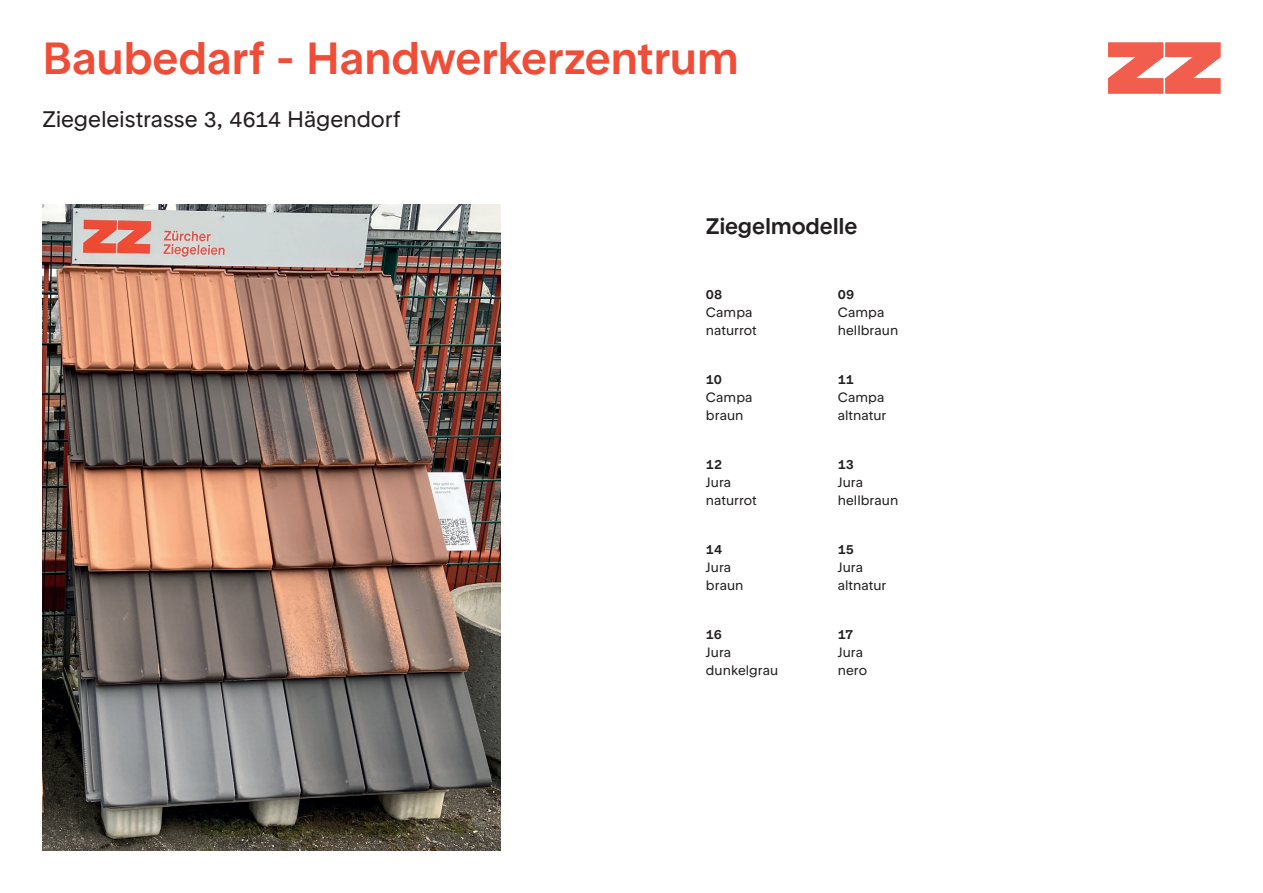
<style>
.page{position:relative;width:1263px;height:893px;background:#fff}
.page>*{position:absolute;margin:0;border:0;box-sizing:border-box;transform-origin:0 0}
.t1{font:500 45px "ZZ Rondelle";letter-spacing:-.01em;color:#ef4d37}
.t2{font:22.5px "ZZ Rondelle";letter-spacing:-.005em;color:#231f20}
.t3{font:500 22.5px "ZZ Rondelle";letter-spacing:-.005em;color:#231f20}
.t4{font:13.5px/18px "ZZ Rondelle";color:#231f20}
.t5{font:500 13.5px "ZZ Rondelle";color:#231f20}
</style>
<div class="page">
<svg style="left:1108px;top:43px;width:112px;height:51px"></svg>
<img style="left:43px;top:204px;width:458px;height:646px">
<h1 class="t1" style="left:43px;top:31px;width:698px">Baubedarf - Handwerkerzentrum</h1>
<h2 class="t2" style="left:43px;top:106px;width:359px">Ziegeleistrasse 3, 4614 Hägendorf</h2>
<h2 class="t3" style="left:706px;top:213px;width:153px">Ziegelmodelle</h2>
<p class="t5" style="left:706px;top:286px;width:18px">08</p>
<p class="t4" style="left:706px;top:303px;width:52px">Campa naturrot</p>
<p class="t5" style="left:706px;top:371px;width:18px">10</p>
<p class="t4" style="left:706px;top:388px;width:48px">Campa braun</p>
<p class="t5" style="left:706px;top:456px;width:18px">12</p>
<p class="t4" style="left:706px;top:473px;width:52px">Jura naturrot</p>
<p class="t5" style="left:706px;top:541px;width:18px">14</p>
<p class="t4" style="left:706px;top:558px;width:39px">Jura braun</p>
<p class="t5" style="left:706px;top:626px;width:18px">16</p>
<p class="t4" style="left:706px;top:643px;width:74px">Jura dunkelgrau</p>
<p class="t5" style="left:838px;top:286px;width:18px">09</p>
<p class="t4" style="left:838px;top:303px;width:62px">Campa hellbraun</p>
<p class="t5" style="left:838px;top:371px;width:18px">11</p>
<p class="t4" style="left:838px;top:388px;width:50px">Campa altnatur</p>
<p class="t5" style="left:838px;top:456px;width:18px">13</p>
<p class="t4" style="left:838px;top:473px;width:62px">Jura hellbraun</p>
<p class="t5" style="left:838px;top:541px;width:18px">15</p>
<p class="t4" style="left:838px;top:558px;width:50px">Jura altnatur</p>
<p class="t5" style="left:838px;top:626px;width:17px">17</p>
<p class="t4" style="left:838px;top:643px;width:31px">Jura nero</p>
</div>
